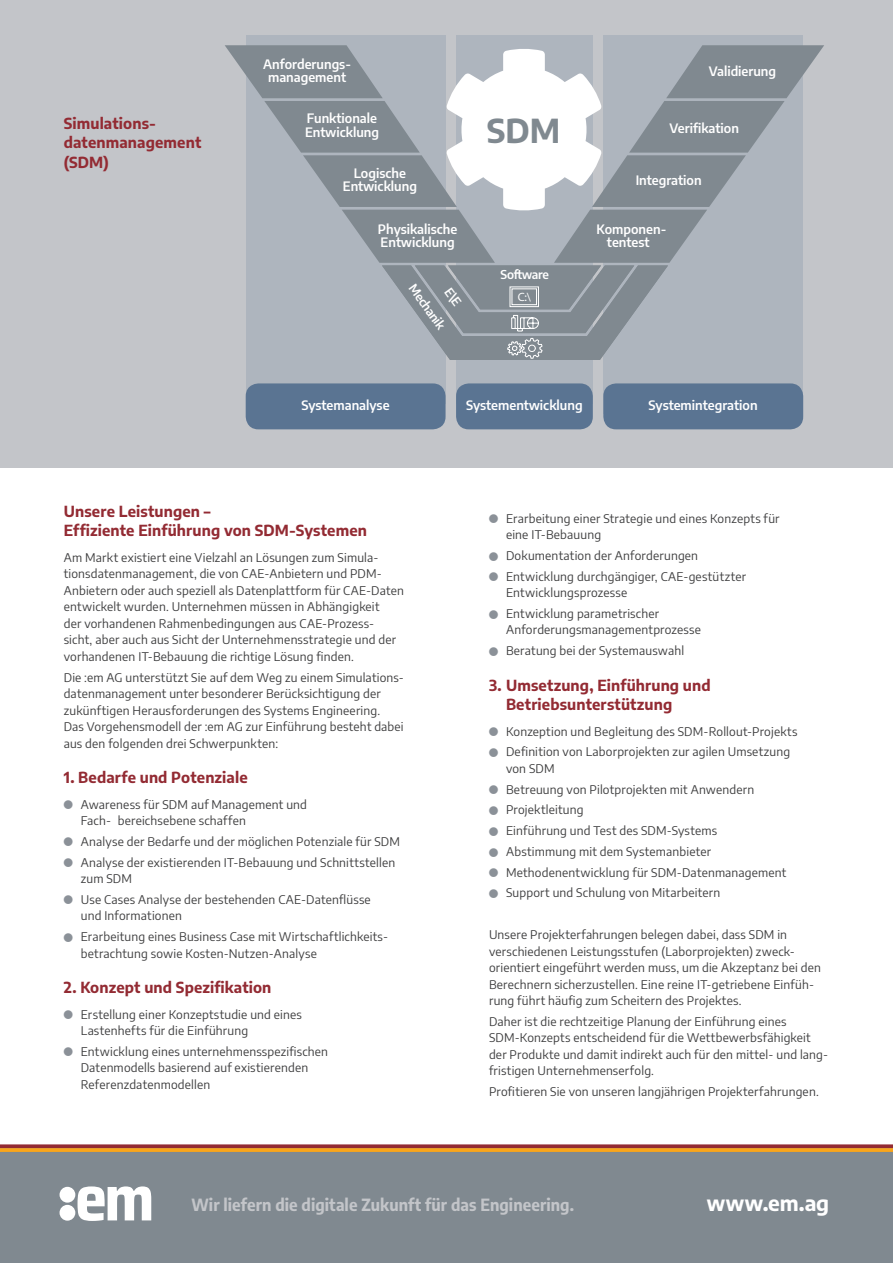
<style>
.page{position:relative;width:893px;height:1263px;background:#fff}
.page>*{position:absolute;margin:0;border:0;box-sizing:border-box;transform-origin:0 0}
.Zwischenzeile{font:700 32.4px "Encode Sans";color:#808990}
.URL{font:700 21px "Encode Sans";color:#fff}
.Vision{font:700 semi-condensed 16.5px "Encode Sans";letter-spacing:.005em;color:#c3c5c9}
.Zwischenzeile-2{font:700 15px/19.5px "Encode Sans";letter-spacing:.01em;color:#932b33}
.t1{font:600 12.75px/13.5px "Encode Sans";color:#fff;text-align:center}
.Grundtext{font:12px/16.5px "Encode Sans";letter-spacing:.015em;color:#3e3e3f}
.Text_Einzug{font:12px/16.5px "Encode Sans";letter-spacing:.015em;color:#3e3e3f}
.t2{font:600 12px "Encode Sans";letter-spacing:-.035em;color:#fff}
.t3{font:12px "Myriad Pro";color:#fff}
</style>
<div class="page">
<div style="left:0;top:0;width:893px;height:468px;background:#c3c5c9"></div>
<div style="left:456px;top:36px;width:137px;height:368px;background:#aeb5be"></div>
<div style="left:0;top:1148px;width:893px;height:115px;background:#808990"></div>
<svg style="left:0;top:1144px;width:893px;height:4px;background:#9e4148"></svg>
<svg style="left:0;top:1148px;width:893px;height:4px;background:#f1a221"></svg>
<div style="left:60px;top:1205px;width:15px;height:16px;background:#fff;border-radius:50%"></div>
<div style="left:60px;top:1187px;width:15px;height:15px;background:#fff;border-radius:50%"></div>
<svg style="left:78px;top:1186px;width:73px;height:35px"></svg>
<div style="left:246px;top:36px;width:200px;height:368px;background:#aeb5be"></div>
<div style="left:603px;top:36px;width:200px;height:378px;background:#aeb5be"></div>
<div style="left:246px;top:383px;width:200px;height:46px;background:#5a7492;border-radius:13px"></div>
<div style="left:603px;top:383px;width:200px;height:46px;background:#5a7492;border-radius:13px"></div>
<div style="left:456px;top:383px;width:137px;height:46px;background:#5a7492;border-radius:13px"></div>
<svg style="left:225px;top:45px;width:599px;height:315px"></svg>
<p class="Zwischenzeile-2" style="left:64px;top:112px;width:139px">Simulations&shy;datenmanagement (SDM)</p>
<p class="t1" style="left:263px;top:56px;width:89px">Anforderungs-</p>
<p class="t1" style="left:268px;top:70px;width:80px">management</p>
<p class="t1" style="left:709px;top:64px;width:69px">Validierung</p>
<p class="t1" style="left:669px;top:121px;width:71px">Verifikation</p>
<p class="t1" style="left:307px;top:111px;width:72px">Funktionale</p>
<p class="t1" style="left:305px;top:124px;width:76px">Entwicklung</p>
<p class="t1" style="left:354px;top:165px;width:54px">Logische</p>
<p class="t1" style="left:343px;top:179px;width:76px">Entwicklung</p>
<p class="t1" style="left:378px;top:221px;width:81px">Physikalische</p>
<p class="t1" style="left:381px;top:235px;width:76px">Entwicklung</p>
<p class="Zwischenzeile" style="left:487px;top:107px;width:75px">SDM</p>
<p class="t1" style="left:636px;top:172px;width:67px">Integration</p>
<p class="t1" style="left:596px;top:221px;width:68px">Komponen-- tentest</p>
<p class="t2" style="left:419px;top:280px;width:54px;rotate:54deg">Mechanik</p>
<p class="t2" style="left:500px;top:266px;width:50px">Software</p>
<p class="t3" style="left:518px;top:289px;width:15px">C:\</p>
<p class="t1" style="left:301px;top:398px;width:90px">Systemanalyse</p>
<p class="t1" style="left:466px;top:398px;width:118px">Systementwicklung</p>
<p class="t1" style="left:648px;top:398px;width:111px">Systemintegration</p>
<p class="Zwischenzeile-2" style="left:64px;top:500px;width:305px">Unsere Leistungen –<br>Effiziente Einführung von SDM-Systemen</p>
<p class="Grundtext" style="left:64px;top:548px;width:342px">Am Markt existiert eine Vielzahl an Lösungen zum Simula&shy;tionsdatenmanagement, die von CAE-Anbietern und PDM-Anbietern oder auch speziell als Datenplattform für CAE-Daten entwickelt wurden. Unternehmen müssen in Abhängigkeit<br>der vorhandenen Rahmenbedingungen aus CAE-Prozess&shy;sicht, aber auch aus Sicht der Unternehmensstrategie und der vorhandenen IT-Bebauung die richtige Lösung finden.</p>
<p class="Grundtext" style="left:64px;top:668px;width:341px">Die :em AG unterstützt Sie auf dem Weg zu einem Simulations&shy;datenmanagement unter besonderer Berücksichtigung der zukünftigen Herausforderungen des Systems Engineering.<br>Das Vorgehensmodell der :em AG zur Einführung besteht dabei aus den folgenden drei Schwerpunkten:</p>
<p class="Zwischenzeile-2" style="left:64px;top:767px;width:185px">1. Bedarfe und Potenziale</p>
<p class="Text_Einzug" style="left:81px;top:795px;width:228px">Awareness für SDM auf Management und<br>Fach- bereichsebene schaffen</p>
<p class="Text_Einzug" style="left:81px;top:832px;width:321px">Analyse der Bedarfe und der möglichen Potenziale für SDM</p>
<p class="Text_Einzug" style="left:81px;top:853px;width:316px">Analyse der existierenden IT-Bebauung und Schnittstellen zum SDM</p>
<p class="Text_Einzug" style="left:81px;top:890px;width:292px">Use Cases Analyse der bestehenden CAE-Datenflüsse und Informationen</p>
<p class="Text_Einzug" style="left:81px;top:928px;width:307px">Erarbeitung eines Business Case mit Wirtschaftlichkeits&shy;betrachtung sowie Kosten-Nutzen-Analyse</p>
<p class="Zwischenzeile-2" style="left:64px;top:977px;width:209px">2. Konzept und Spezifikation</p>
<p class="Text_Einzug" style="left:81px;top:1005px;width:223px">Erstellung einer Konzeptstudie und eines<br>Lastenhefts für die Einführung</p>
<p class="Text_Einzug" style="left:81px;top:1042px;width:249px">Entwicklung eines unternehmensspezifischen<br>Datenmodells basierend auf existierenden<br>Referenzdatenmodellen</p>
<p class="Text_Einzug" style="left:506px;top:509px;width:275px">Erarbeitung einer Strategie und eines Konzepts für eine IT-Bebauung</p>
<p class="Text_Einzug" style="left:506px;top:547px;width:194px">Dokumentation der Anforderungen</p>
<p class="Text_Einzug" style="left:506px;top:567px;width:242px">Entwicklung durchgängiger, CAE-gestützter<br>Entwicklungsprozesse</p>
<p class="Text_Einzug" style="left:506px;top:605px;width:196px">Entwicklung parametrischer<br>Anforderungsmanagementprozesse</p>
<p class="Text_Einzug" style="left:506px;top:642px;width:180px">Beratung bei der Systemauswahl</p>
<p class="Zwischenzeile-2" style="left:506px;top:674px;width:206px;text-indent:-17px">3. Umsetzung, Einführung und<br>Betriebsunterstützung</p>
<p class="Text_Einzug" style="left:506px;top:722px;width:293px">Konzeption und Begleitung des SDM-Rollout-Projekts</p>
<p class="Text_Einzug" style="left:506px;top:743px;width:286px">Definition von Laborprojekten zur agilen Umsetzung von SDM</p>
<p class="Text_Einzug" style="left:506px;top:780px;width:250px">Betreuung von Pilotprojekten mit Anwendern</p>
<p class="Text_Einzug" style="left:506px;top:801px;width:79px">Projektleitung</p>
<p class="Text_Einzug" style="left:506px;top:822px;width:213px">Einführung und Test des SDM-Systems</p>
<p class="Text_Einzug" style="left:506px;top:843px;width:207px">Abstimmung mit dem Systemanbieter</p>
<p class="Text_Einzug" style="left:506px;top:863px;width:282px">Methodenentwicklung für SDM-Datenmanagement</p>
<p class="Text_Einzug" style="left:506px;top:884px;width:216px">Support und Schulung von Mitarbeitern</p>
<p class="Grundtext" style="left:489px;top:926px;width:333px">Unsere Projekterfahrungen belegen dabei, dass SDM in verschiedenen Leistungsstufen (Laborprojekten) zweck&shy;orientiert eingeführt werden muss, um die Akzeptanz bei den Berechnern sicherzustellen. Eine reine IT-getriebene Einfüh&shy;rung führt häufig zum Scheitern des Projektes.</p>
<p class="Grundtext" style="left:489px;top:1012px;width:341px">Daher ist die rechtzeitige Planung der Einführung eines SDM-Konzepts entscheidend für die Wettbewerbsfähigkeit der Produkte und damit indirekt auch für den mittel- und lang&shy;fristigen Unternehmenserfolg.</p>
<p class="Grundtext" style="left:489px;top:1083px;width:331px">Profitieren Sie von unseren langjährigen Projekterfahrungen.</p>
<p class="Vision" style="left:191px;top:1192px;width:384px">Wir liefern die digitale Zukunft für das Engineering.</p>
<p class="URL" style="left:706px;top:1188px;width:124px">www.em.ag</p>
</div>
